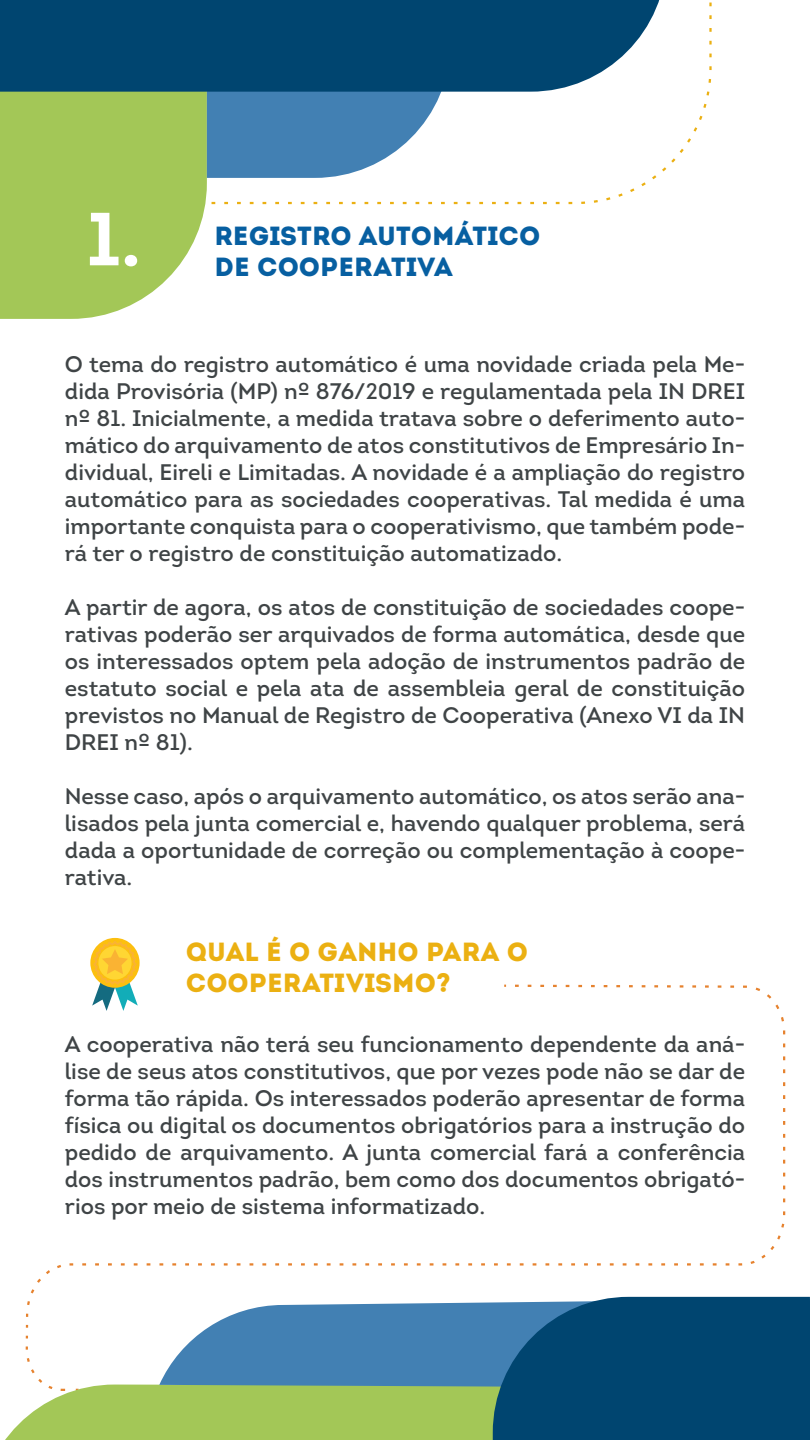
<style>
.page{position:relative;width:810px;height:1440px;background:#fff}
.page>*{position:absolute;margin:0;border:0;box-sizing:border-box;transform-origin:0 0}
.t1{font:700 75px "Intro";color:#fff}
.t2{font:26.25px "Intro";color:#075fa1}
.t3{font:26.25px "Intro";color:#ebb012}
.t4{font:22.5px/27px "Intro";color:#3f4446;text-align:justify}
</style>
<div class="page">
<svg style="left:211px;top:2px;width:501px;height:202px"></svg>
<svg style="left:0;top:178px;width:207px;height:141px;background:#afce6d"></svg>
<svg style="left:0;top:92px;width:451px;height:86px;background:#81ad90"></svg>
<svg style="left:0;top:0;width:667px;height:92px;background:#105179"></svg>
<svg style="left:91px;top:939px;width:48px;height:44px;background:#fccb45"></svg>
<svg style="left:92px;top:983px;width:694px;height:233px"></svg>
<svg style="left:5px;top:1223px;width:805px;height:217px"></svg>
<p class="t1" style="left:86px;top:191px;width:57px">1.</p>
<p class="t2" style="left:215px;top:220px;width:327px">REGISTRO AUTOMÁTICO</p>
<p class="t2" style="left:215px;top:251px;width:240px">DE COOPERATIVA</p>
<p class="t4" style="left:65px;top:351px;width:682px">O tema do registro automático é uma novidade criada pela Me&shy;dida Provisória (MP) nº 876/2019 e regulamentada pela IN DREI nº 81. Inicialmente, a medida tratava sobre o deferimento auto&shy;mático do arquivamento de atos constitutivos de Empresário In&shy;dividual, Eireli e Limitadas. A novidade é a ampliação do registro automático para as sociedades cooperativas. Tal medida é uma importante conquista para o cooperativismo, que também pode&shy;rá ter o registro de constituição automatizado.</p>
<p class="t4" style="left:65px;top:594px;width:682px">A partir de agora, os atos de constituição de sociedades coope&shy;rativas poderão ser arquivados de forma automática, desde que os interessados optem pela adoção de instrumentos padrão de estatuto social e pela ata de assembleia geral de constituição previstos no Manual de Registro de Cooperativa (Anexo VI da IN DREI nº 81).</p>
<p class="t4" style="left:65px;top:783px;width:682px">Nesse caso, após o arquivamento automático, os atos serão ana&shy;lisados pela junta comercial e, havendo qualquer problema, será dada a oportunidade de correção ou complementação à coope&shy;rativa.</p>
<p class="t3" style="left:186px;top:936px;width:344px">QUAL É O GANHO PARA O</p>
<p class="t3" style="left:186px;top:967px;width:266px">COOPERATIVISMO?</p>
<p class="t4" style="left:65px;top:1030px;width:682px">A cooperativa não terá seu funcionamento dependente da aná&shy;lise de seus atos constitutivos, que por vezes pode não se dar de forma tão rápida. Os interessados poderão apresentar de forma física ou digital os documentos obrigatórios para a instrução do pedido de arquivamento. A junta comercial fará a conferência dos instrumentos padrão, bem como dos documentos obrigató&shy;rios por meio de sistema informatizado.</p>
</div>
